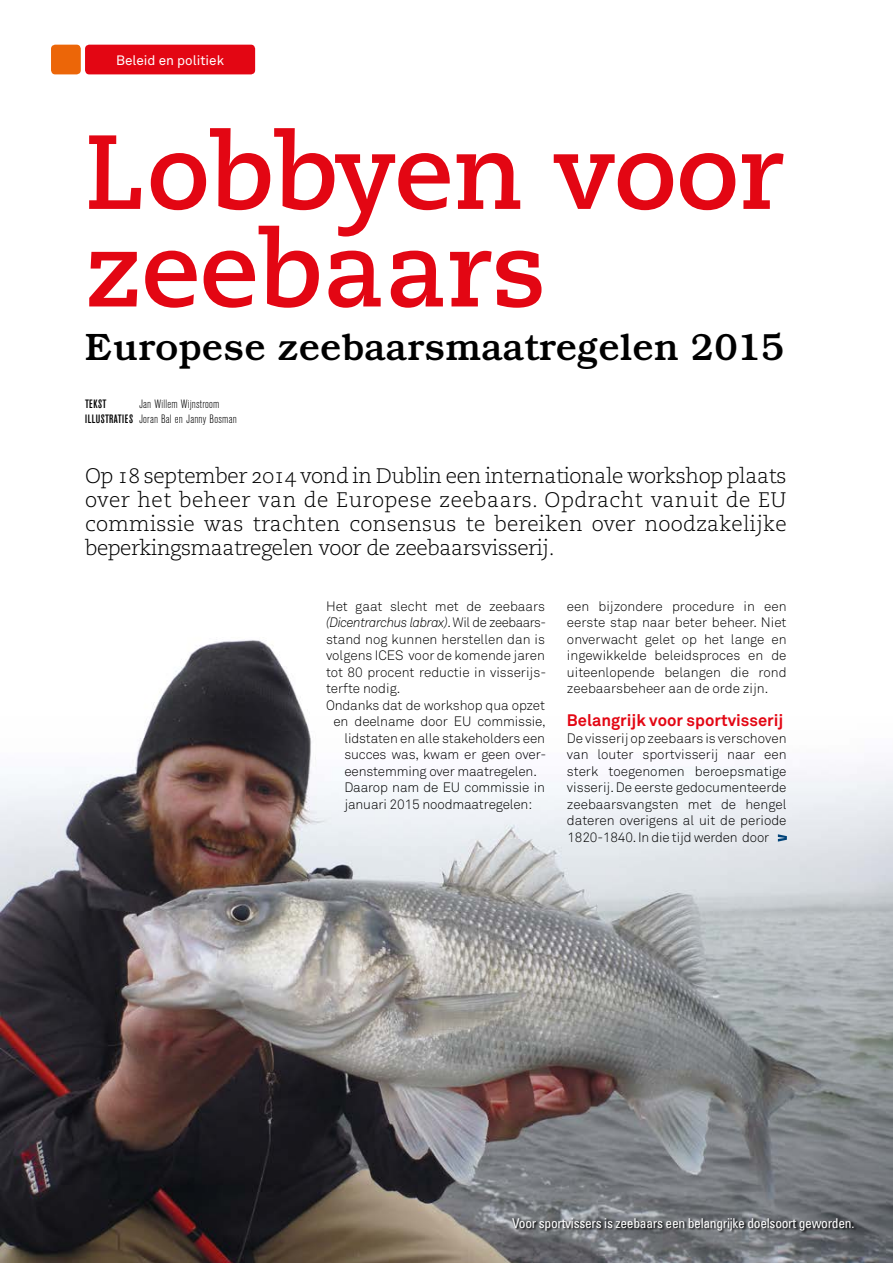
<style>
.page{position:relative;width:893px;height:1263px;background:#fff}
.page>*{position:absolute;margin:0;border:0;box-sizing:border-box;transform-origin:0 0}
.t1{font:700 105px/97.5px "Caecilia";color:#e30613}
.t2{font:500 38.25px "Bookman";color:#000}
.t3{font:21px/24px "Caecilia Light Os F";letter-spacing:-.02em;color:#000;text-align:justify}
.t4{font:700 16.5px "Akkurat";color:#e30613}
.t5{font:300 13.5px/16.5px "Akkurat";letter-spacing:-.01em;color:#000;text-align:justify}
.t6{font:condensed 13.5px "Univers";letter-spacing:-.02em;color:#fff}
.t7{font:italic 300 13.5px "Akkurat";letter-spacing:-.03em;color:#000}
.t8{font:13.5px "Akkurat";color:#fff}
.t9{font:300 12px/15px "Akzidenz Grotesk Condensed BQ";letter-spacing:.02em;color:#000}
.t10{font:500 12px "Akzidenz Grotesk Condensed BQ";letter-spacing:.03em;color:#000}
.s1{font-weight:500}
.s2{font-style:normal}
</style>
<div class="page">
<img style="left:0;top:640px;width:893px;height:623px">
<svg style="left:778px;top:834px;width:9px;height:8px"></svg>
<svg style="left:512px;top:1218px;width:345px;height:15px"></svg>
<div style="left:85px;top:45px;width:170px;height:29px;background:#e30613;border-radius:4px"></div>
<div style="left:51px;top:45px;width:30px;height:29px;background:#ec6608;border-radius:4px"></div>
<p class="t8" style="left:116px;top:52px;width:109px">Beleid en politiek</p>
<h1 class="t1" style="left:85px;top:125px;width:700px">Lobbyen voor zeebaars</h1>
<h2 class="t2" style="left:85px;top:325px;width:701px">Europese zeebaarsmaatregelen 2015</h2>
<p class="t10" style="left:85px;top:397px;width:23px">TEKST</p>
<p class="t9" style="left:85px;top:397px;width:153px;text-indent:54px">Jan Willem Wijnstroom<br><span class="s1">ILLUSTRATIES</span> Joran Bal en Janny Bosman</p>
<p class="t3" style="left:85px;top:465px;width:703px">Op 18 september 2014 vond in Dublin een internationale workshop plaats over het beheer van de Europese zeebaars. Opdracht vanuit de EU commissie was trachten consensus te bereiken over noodzakelijke beperkingsmaatregelen voor de zeebaarsvisserij.</p>
<p class="t5" style="left:326px;top:598px;width:221px">Het gaat slecht met de zeebaars</p>
<p class="t7" style="left:326px;top:614px;width:220px">(Dicentrarchus labrax)<span class="s2">. Wil de zeebaars-</span></p>
<p class="t5" style="left:326px;top:631px;width:221px">stand nog kunnen herstellen dan is</p>
<p class="t5" style="left:326px;top:647px;width:221px">volgens ICES voor de komende jaren</p>
<p class="t5" style="left:326px;top:664px;width:222px">tot 80 procent reductie in visserijs-</p>
<p class="t5" style="left:326px;top:680px;width:76px">terfte nodig.</p>
<p class="t5" style="left:326px;top:697px;width:221px">Ondanks dat de workshop qua opzet</p>
<p class="t5" style="left:333px;top:713px;width:214px">en deelname door EU commissie,</p>
<p class="t5" style="left:344px;top:730px;width:202px">lidstaten en alle stakeholders een</p>
<p class="t5" style="left:344px;top:746px;width:203px">succes was, kwam er geen over-</p>
<p class="t5" style="left:344px;top:763px;width:194px">eenstemming over maatregelen.</p>
<p class="t5" style="left:344px;top:779px;width:202px">Daarop nam de EU commissie in</p>
<p class="t5" style="left:344px;top:796px;width:189px">januari 2015 noodmaatregelen:</p>
<p class="t5" style="left:567px;top:598px;width:221px">een bijzondere procedure in een eerste stap naar beter beheer. Niet onverwacht gelet op het lange en ingewikkelde beleidsproces en de uiteenlopende belangen die rond zeebaarsbeheer aan de orde zijn.</p>
<p class="t4" style="left:567px;top:710px;width:218px">Belangrijk voor sportvisserij</p>
<p class="t5" style="left:567px;top:730px;width:221px">De visserij op zeebaars is verschoven van louter sportvisserij naar een sterk toegenomen beroepsmatige visserij. De eerste gedocumenteerde zeebaarsvangsten met de hengel dateren overigens al uit de periode 1820-1840. In die tijd werden door</p>
<p class="t6" style="left:512px;top:1214px;width:344px">Voor sportvissers is zeebaars een belangrijke doelsoort geworden.</p>
</div>
